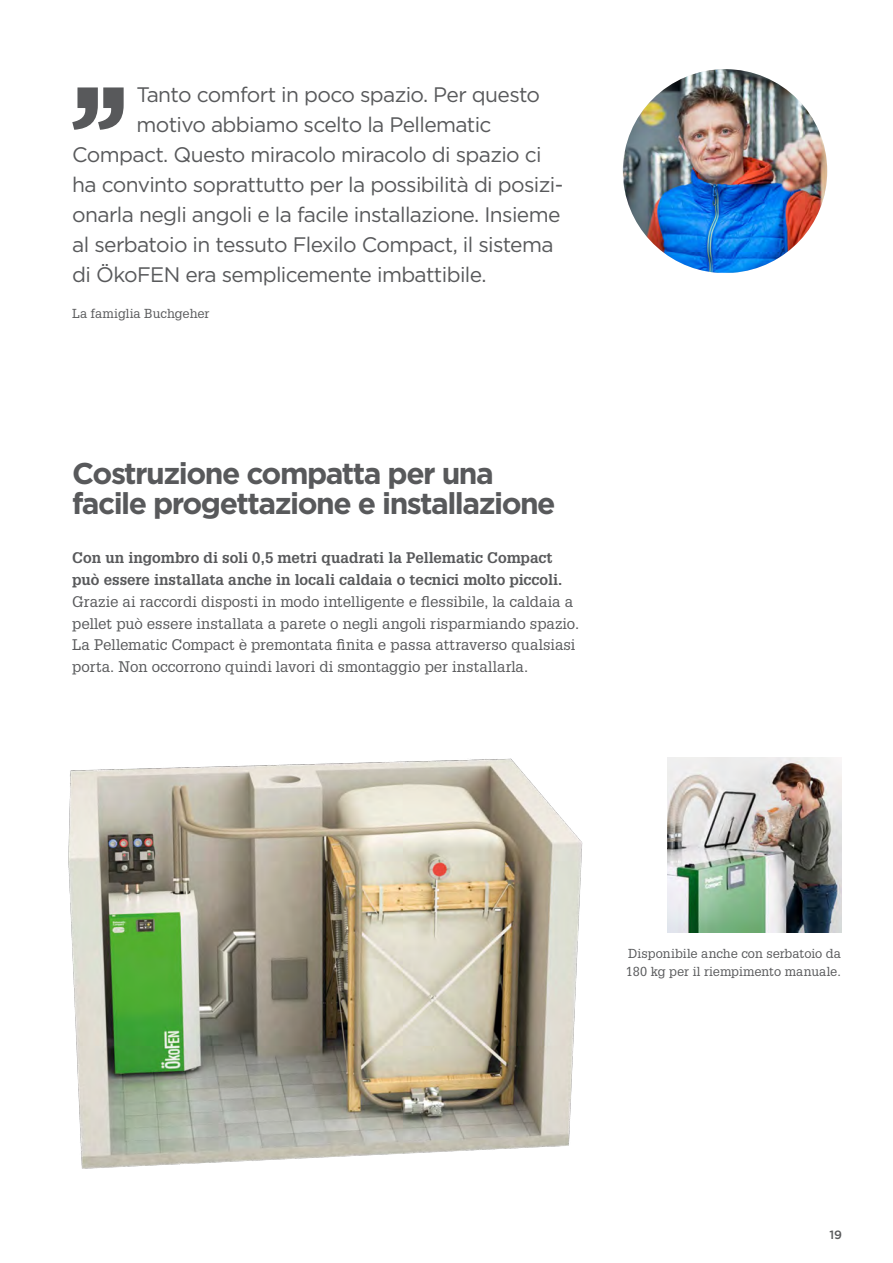
<style>
.page{position:relative;width:893px;height:1263px;background:#fff}
.page>*{position:absolute;margin:0;border:0;box-sizing:border-box;transform-origin:0 0}
.t1{font:700 30px/30px "Gotham";letter-spacing:-.05em;color:#58595b}
.t2{font:21px "Gotham";letter-spacing:-.03em;color:#58595b}
.t3{font:15px/21.8px "Glypha LT Pro";color:#58595b}
.t4{font:700 15px/21.8px "Glypha LT Pro";color:#58595b}
.t5{font:12.75px/18px "Glypha LT Pro";color:#58595b}
.t6{font:500 12px "Gotham";color:#58595b}
</style>
<div class="page">
<img style="left:623px;top:69px;width:204px;height:204px;border-radius:100px">
<svg style="left:72px;top:87px;width:52px;height:43px"></svg>
<img style="left:68px;top:758px;width:515px;height:411px">
<img style="left:667px;top:758px;width:175px;height:175px">
<p class="t2" style="left:136px;top:83px;width:405px">Tanto comfort in poco spazio. Per questo</p>
<p class="t2" style="left:136px;top:113px;width:357px">motivo abbiamo scelto la Pellematic</p>
<p class="t2" style="left:72px;top:143px;width:471px">Compact. Questo miracolo miracolo di spazio ci</p>
<p class="t2" style="left:72px;top:173px;width:493px">ha convinto soprattutto per la possibilità di posizi-</p>
<p class="t2" style="left:72px;top:203px;width:490px">onarla negli angoli e la facile installazione. Insieme</p>
<p class="t2" style="left:72px;top:233px;width:483px">al serbatoio in tessuto Flexilo Compact, il sistema</p>
<p class="t2" style="left:72px;top:263px;width:416px">di ÖkoFEN era semplicemente imbattibile.</p>
<p class="t5" style="left:72px;top:304px;width:139px">La famiglia Buchgeher</p>
<h1 class="t1" style="left:72px;top:457px;width:485px">Costruzione compatta per una facile progettazione e installazione</h1>
<p class="t4" style="left:72px;top:547px;width:492px">Con un ingombro di soli 0,5 metri quadrati la Pellematic Compact può essere installata anche in locali caldaia o tecnici molto piccoli.</p>
<p class="t3" style="left:72px;top:590px;width:508px">Grazie ai raccordi disposti in modo intelligente e flessibile, la caldaia a pellet può essere installata a parete o negli angoli risparmiando spazio.<br>La Pellematic Compact è premontata finita e passa attraverso qualsiasi porta. Non occorrono quindi lavori di smontaggio per installarla.</p>
<p class="t5" style="left:626px;top:944px;width:216px">Disponibile anche con serbatoio da<br>180 kg per il riempimento manuale.</p>
<p class="t6" style="left:829px;top:1227px;width:14px">19</p>
</div>
